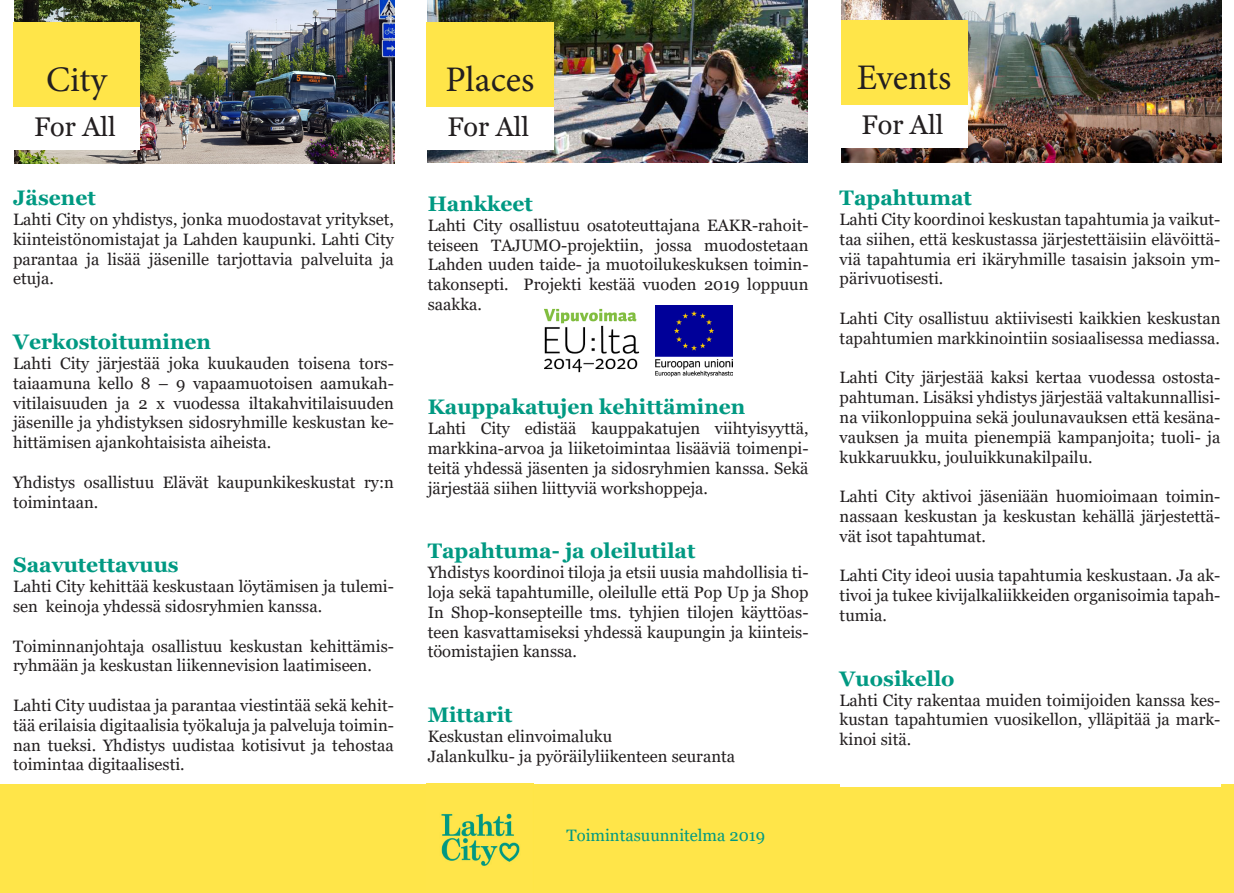
<style>
.page{position:relative;width:1234px;height:893px;background:#fff}
.page>*{position:absolute;margin:0;border:0;box-sizing:border-box;transform-origin:0 0}
.t1{font:36px "Minion Pro";color:#231f20}
.t2{font:27px "Georgia";color:#231f20}
.t3{font:700 21px "Georgia";color:#009982}
.t4{font:16.5px/19.8px "Georgia";color:#231f20;text-align:justify}
.t5{font:16.5px "Georgia";color:#009982}
</style>
<div class="page">
<div style="left:0;top:784px;width:1233px;height:109px;background:#ffe549"></div>
<img style="left:427px;top:0;width:380px;height:163px">
<img style="left:841px;top:0;width:379px;height:163px">
<img style="left:14px;top:0;width:380px;height:163px">
<div style="left:14px;top:22px;width:126px;height:128px;background:#fff"></div>
<div style="left:14px;top:22px;width:126px;height:84px;background:#ffe549"></div>
<div style="left:427px;top:22px;width:126px;height:128px;background:#fff"></div>
<div style="left:427px;top:22px;width:126px;height:84px;background:#ffe549"></div>
<div style="left:841px;top:20px;width:126px;height:128px;background:#fff"></div>
<div style="left:841px;top:20px;width:126px;height:84px;background:#ffe549"></div>
<img style="left:441px;top:813px;width:79px;height:53px">
<div style="left:839px;top:164px;width:381px;height:622px;background:#fff"></div>
<img style="left:544px;top:308px;width:96px;height:65px">
<img style="left:655px;top:306px;width:77px;height:71px">
<p class="t1" style="left:46px;top:55px;width:62px">City</p>
<p class="t1" style="left:445px;top:55px;width:90px">Places</p>
<p class="t1" style="left:856px;top:54px;width:96px">Events</p>
<p class="t2" style="left:34px;top:111px;width:83px">For All</p>
<p class="t2" style="left:447px;top:111px;width:83px">For All</p>
<p class="t2" style="left:861px;top:109px;width:83px">For All</p>
<p class="t3" style="left:13px;top:184px;width:84px">Jäsenet</p>
<p class="t4" style="left:13px;top:210px;width:382px">Lahti City on yhdistys, jonka muodostavat yritykset, kiinteistönomistajat ja Lahden kaupunki. Lahti City parantaa ja lisää jäsenille tarjottavia palveluita ja etuja.</p>
<p class="t3" style="left:13px;top:328px;width:199px">Verkostoituminen</p>
<p class="t4" style="left:13px;top:354px;width:382px">Lahti City järjestää joka kuukauden toisena tors&shy;taiaamuna kello 8 – 9 vapaamuotoisen aamukah&shy;vitilaisuuden ja 2 x vuodessa iltakahvitilaisuuden jäsenille ja yhdistyksen sidosryhmille keskustan ke&shy;hittämisen ajankohtaisista aiheista.</p>
<p class="t4" style="left:13px;top:473px;width:382px">Yhdistys osallistuu Elävät kaupunkikeskustat ry:n toimintaan.</p>
<p class="t3" style="left:13px;top:552px;width:167px">Saavutettavuus</p>
<p class="t4" style="left:13px;top:577px;width:382px">Lahti City kehittää keskustaan löytämisen ja tulemi&shy;sen keinoja yhdessä sidosryhmien kanssa.</p>
<p class="t4" style="left:13px;top:636px;width:382px">Toiminnanjohtaja osallistuu keskustan kehittämis&shy;ryhmään ja keskustan liikennevision laatimiseen.</p>
<p class="t4" style="left:13px;top:696px;width:382px">Lahti City uudistaa ja parantaa viestintää sekä kehit&shy;tää erilaisia digitaalisia työkaluja ja palveluja toimin&shy;nan tueksi. Yhdistys uudistaa kotisivut ja tehostaa toimintaa digitaalisesti.</p>
<p class="t3" style="left:427px;top:190px;width:107px">Hankkeet</p>
<p class="t4" style="left:427px;top:216px;width:382px">Lahti City osallistuu osatoteuttajana EAKR-rahoit&shy;teiseen TAJUMO-projektiin, jossa muodostetaan Lahden uuden taide- ja muotoilukeskuksen toimin&shy;takonsepti. Projekti kestää vuoden 2019 loppuun saakka.</p>
<p class="t3" style="left:427px;top:394px;width:319px">Kauppakatujen kehittäminen</p>
<p class="t4" style="left:427px;top:419px;width:382px">Lahti City edistää kauppakatujen viihtyisyyttä, markkina-arvoa ja liiketoimintaa lisääviä toimenpi&shy;teitä yhdessä jäsenten ja sidosryhmien kanssa. Sekä järjestää siihen liittyviä workshoppeja.</p>
<p class="t3" style="left:427px;top:538px;width:269px">Tapahtuma- ja oleilutilat</p>
<p class="t4" style="left:427px;top:563px;width:382px">Yhdistys koordinoi tiloja ja etsii uusia mahdollisia ti&shy;loja sekä tapahtumille, oleilulle että Pop Up ja Shop In Shop-konsepteille tms. tyhjien tilojen käyttöas&shy;teen kasvattamiseksi yhdessä kaupungin ja kiinteis&shy;töomistajien kanssa.</p>
<p class="t3" style="left:427px;top:701px;width:86px">Mittarit</p>
<p class="t4" style="left:427px;top:727px;width:186px">Keskustan elinvoimaluku</p>
<p class="t4" style="left:427px;top:747px;width:309px">Jalankulku- ja pyöräilyliikenteen seuranta</p>
<p class="t5" style="left:566px;top:825px;width:200px">Toimintasuunnitelma 2019</p>
<p class="t3" style="left:839px;top:184px;width:134px">Tapahtumat</p>
<p class="t4" style="left:839px;top:210px;width:382px">Lahti City koordinoi keskustan tapahtumia ja vaikut&shy;taa siihen, että keskustassa järjestettäisiin elävöittä&shy;viä tapahtumia eri ikäryhmille tasaisin jaksoin ym&shy;pärivuotisesti.</p>
<p class="t4" style="left:839px;top:309px;width:382px">Lahti City osallistuu aktiivisesti kaikkien keskustan tapahtumien markkinointiin sosiaalisessa mediassa.</p>
<p class="t4" style="left:839px;top:368px;width:382px">Lahti City järjestää kaksi kertaa vuodessa ostosta&shy;pahtuman. Lisäksi yhdistys järjestää valtakunnallisi&shy;na viikonloppuina sekä joulunavauksen että kesäna&shy;vauksen ja muita pienempiä kampanjoita; tuoli- ja kukkaruukku, jouluikkunakilpailu.</p>
<p class="t4" style="left:839px;top:487px;width:382px">Lahti City aktivoi jäseniään huomioimaan toimin&shy;nassaan keskustan ja keskustan kehällä järjestettä&shy;vät isot tapahtumat.</p>
<p class="t4" style="left:839px;top:566px;width:382px">Lahti City ideoi uusia tapahtumia keskustaan. Ja ak&shy;tivoi ja tukee kivijalkaliikkeiden organisoimia tapah&shy;tumia.</p>
<p class="t3" style="left:839px;top:665px;width:116px">Vuosikello</p>
<p class="t4" style="left:839px;top:690px;width:382px">Lahti City rakentaa muiden toimijoiden kanssa kes&shy;kustan tapahtumien vuosikellon, ylläpitää ja mark&shy;kinoi sitä.</p>
</div>
